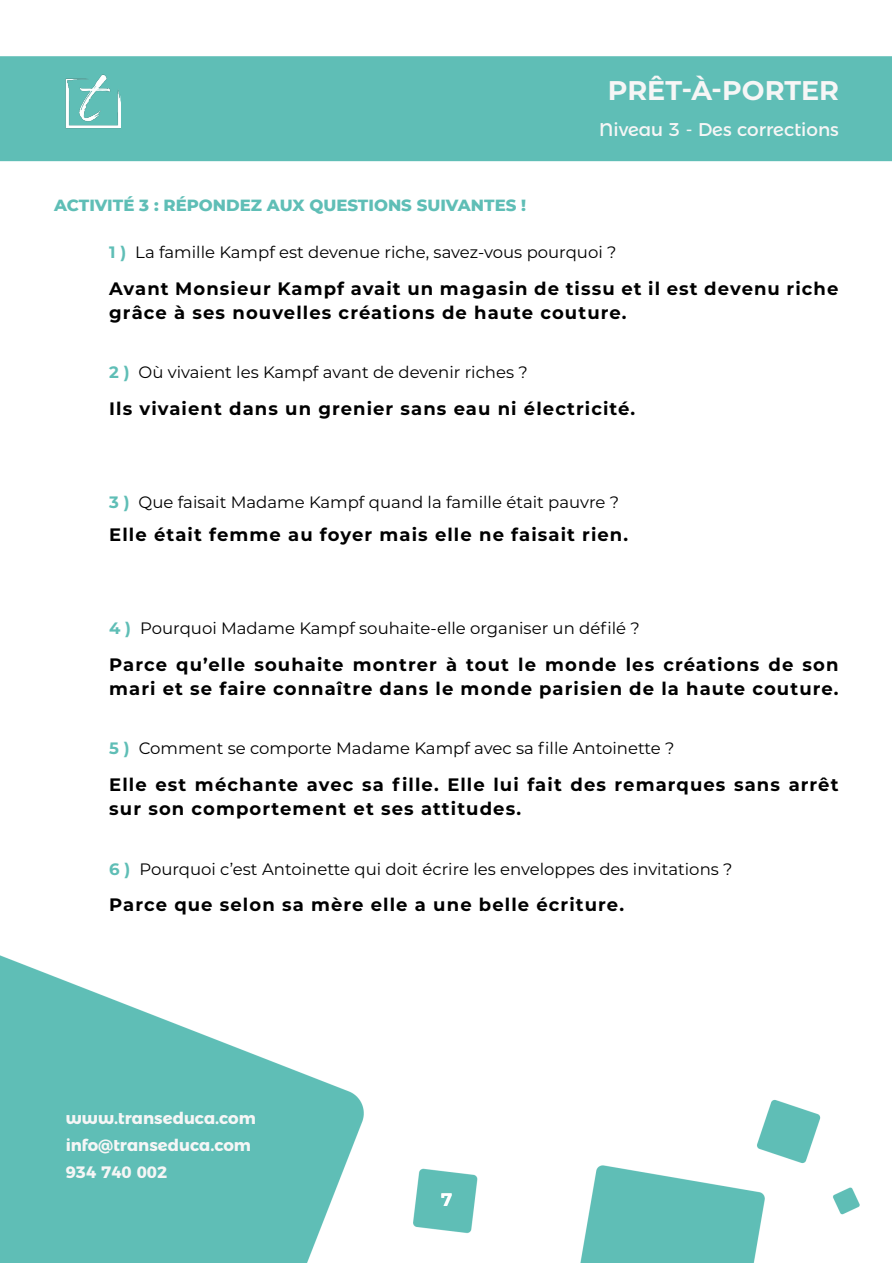
<style>
.page{position:relative;width:893px;height:1263px;background:#fff}
.page>*{position:absolute;margin:0;border:0;box-sizing:border-box;transform-origin:0 0}
.t1{font:700 27px "Montserrat";color:#f6f6f6}
.t2{font:18.45px "Montserrat Alternates";color:#f6f6f6}
.t3{font:700 18px/24px "Montserrat";letter-spacing:.06em;color:#000}
.t4{font:700 18px "Montserrat";color:#fff}
.t5{font:16.5px "Montserrat";color:#000}
.t6{font:700 16.5px/27px "Montserrat Alternates";color:#f6f6f6}
.t7{font:800 16.5px "Montserrat";color:#5fbeb6}
.s1{font-weight:700;color:#5fbeb6}
</style>
<div class="page">
<img style="left:0;top:56px;width:892px;height:1207px">
<img style="left:66px;top:74px;width:55px;height:66px">
<h1 class="t1" style="left:608px;top:71px;width:232px">PRÊT-À-PORTER</h1>
<p class="t2" style="left:599px;top:115px;width:241px">Niveau 3 - Des corrections</p>
<p class="t7" style="left:54px;top:193px;width:474px">ACTIVITÉ 3 : RÉPONDEZ AUX QUESTIONS SUIVANTES !</p>
<p class="t5" style="left:109px;top:241px;width:509px"><span class="s1">1 )</span> La famille Kampf est devenue riche, savez-vous pourquoi ?</p>
<p class="t3" style="left:109px;top:275px;width:731px">Avant Monsieur Kampf avait un magasin de tissu et il est devenu riche grâce à ses nouvelles créations de haute couture.</p>
<p class="t5" style="left:109px;top:361px;width:420px"><span class="s1">2 )</span> Où vivaient les Kampf avant de devenir riches ?</p>
<p class="t3" style="left:109px;top:395px;width:528px">Ils vivaient dans un grenier sans eau ni électricité.</p>
<p class="t5" style="left:109px;top:490px;width:511px"><span class="s1">3 )</span> Que faisait Madame Kampf quand la famille était pauvre ?</p>
<p class="t3" style="left:109px;top:522px;width:520px">Elle était femme au foyer mais elle ne faisait rien.</p>
<p class="t5" style="left:109px;top:617px;width:532px"><span class="s1">4 )</span> Pourquoi Madame Kampf souhaite-elle organiser un défilé ?</p>
<p class="t3" style="left:109px;top:652px;width:731px">Parce qu’elle souhaite montrer à tout le monde les créations de son mari et se faire connaître dans le monde parisien de la haute couture.</p>
<p class="t5" style="left:109px;top:737px;width:567px"><span class="s1">5 )</span> Comment se comporte Madame Kampf avec sa fille Antoinette ?</p>
<p class="t3" style="left:109px;top:772px;width:731px">Elle est méchante avec sa fille. Elle lui fait des remarques sans arrêt sur son comportement et ses attitudes.</p>
<p class="t5" style="left:109px;top:857px;width:625px"><span class="s1">6 )</span> Pourquoi c’est Antoinette qui doit écrire les enveloppes des invitations ?</p>
<p class="t3" style="left:109px;top:892px;width:516px">Parce que selon sa mère elle a une belle écriture.</p>
<p class="t6" style="left:66px;top:1103px;width:192px">www.transeduca.com info@transeduca.com<br>934 740 002</p>
<p class="t4" style="left:441px;top:1186px;width:13px">7</p>
</div>
